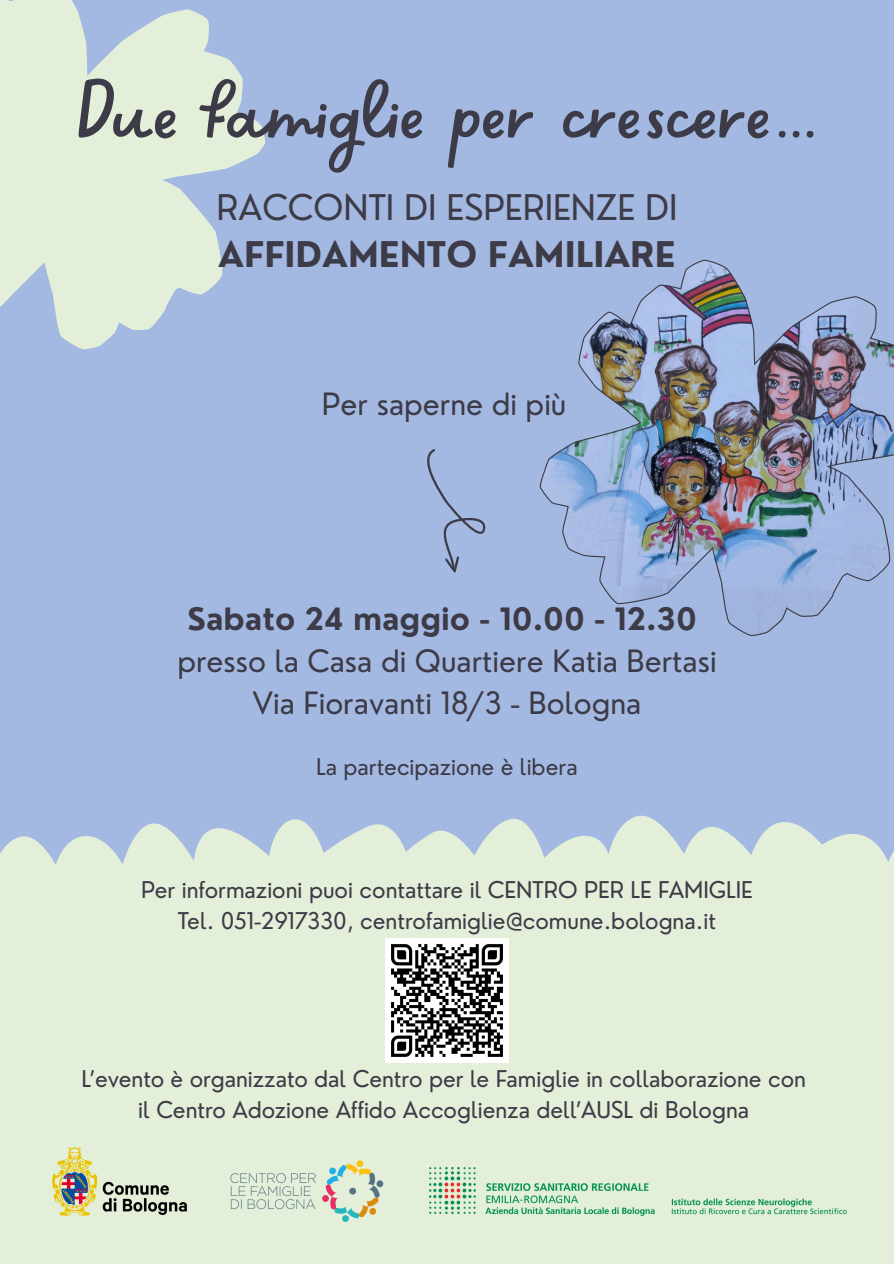
<style>
.page{position:relative;width:894px;height:1264px;background:#fff}
.page>*{position:absolute;margin:0;border:0;box-sizing:border-box;transform-origin:0 0}
.t1{font:90px "Sweet Apricot";color:#3d3b47}
.t2{font:34.5px/47.2px "Nourd";color:#3d3b47}
.t3{font:30px/41.7px "Nourd";color:#3d3b47;text-align:center}
.t4{font:22.5px "Nourd";color:#3d3b47}
.s1{font-weight:700}
</style>
<div class="page">
<div style="left:0;top:0;width:893px;height:1263px;background:#a4b9e2"></div>
<svg style="left:0;top:815px;width:893px;height:448px;background:#dce9d9"></svg>
<div style="left:21px;top:964px;width:836px;height:264px;background:#e4efd9"></div>
<img style="left:31px;top:1144px;width:178px;height:80px">
<img style="left:223px;top:1152px;width:168px;height:78px">
<img style="left:385px;top:938px;width:124px;height:124px">
<img style="left:539px;top:260px;width:354px;height:376px">
<svg style="left:0;top:0;width:265px;height:349px;fill:#e4efd9"></svg>
<svg style="left:427px;top:449px;width:59px;height:124px"></svg>
<img style="left:429px;top:1167px;width:416px;height:48px">
<p class="t1" style="left:77px;top:54px;width:740px">Due famiglie per crescere...</p>
<p class="t2" style="left:216px;top:183px;width:462px">RACCONTI DI ESPERIENZE DI<br><span class="s1">AFFIDAMENTO FAMILIARE</span></p>
<p class="t3" style="left:322px;top:383px;width:246px">Per saperne di più</p>
<p class="t3" style="left:177px;top:598px;width:540px"><span class="s1">Sabato 24 maggio - 10.00 - 12.30 </span>presso la Casa di Quartiere Katia Bertasi<br>Via Fioravanti 18/3 - Bologna</p>
<p class="t4" style="left:316px;top:752px;width:263px">La partecipazione è libera</p>
<p class="t4" style="left:141px;top:875px;width:613px">Per informazioni puoi contattare il CENTRO PER LE FAMIGLIE</p>
<p class="t4" style="left:178px;top:906px;width:539px">Tel. 051-2917330, centrofamiglie@comune.bologna.it</p>
<p class="t4" style="left:81px;top:1064px;width:726px">L’evento è organizzato dal Centro per le Famiglie in collaborazione con</p>
<p class="t4" style="left:138px;top:1095px;width:612px">il Centro Adozione Affido Accoglienza dell’AUSL di Bologna</p>
</div>
